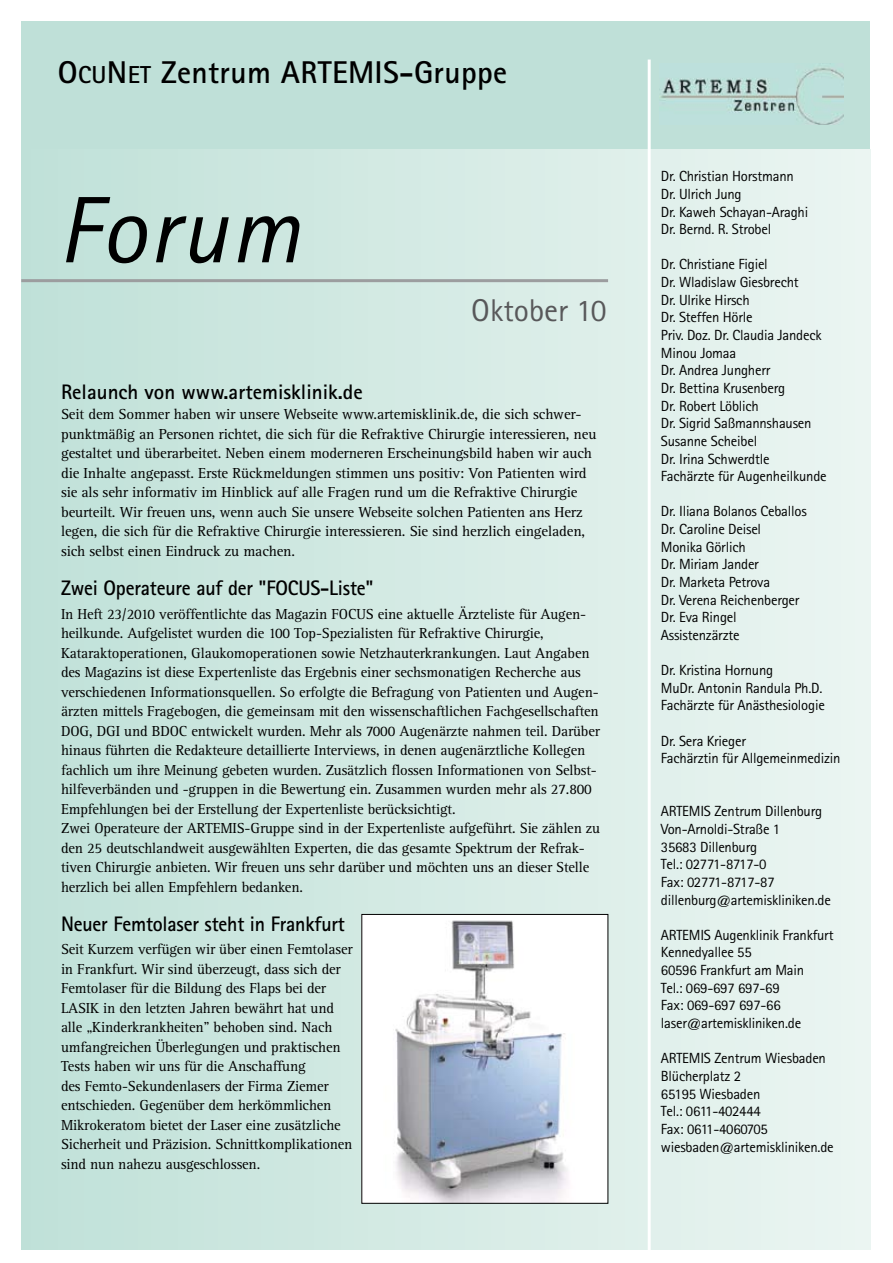
<style>
.page{position:relative;width:893px;height:1263px;background:#fff}
.page>*{position:absolute;margin:0;border:0;box-sizing:border-box;transform-origin:0 0}
.t1{font:italic 94.5px "Rotis Sans Serif Std";letter-spacing:.025em;color:#000}
.t2{font:700 31.5px "Rotis Sans Serif Std";letter-spacing:.01em;color:#000}
.t3{font:31.5px "Rotis Sans Serif Std";color:#58585a}
.t4{font:700 21px "Rotis Sans Serif Std";letter-spacing:-.01em;color:#000;scale:.95 1}
.t5{font:700 21px "Rotis Sans Serif Std";letter-spacing:-.01em;color:#000}
.t6{font:15px/19.5px "Rotis Serif Std";letter-spacing:-.01em;color:#000}
.t7{font:14.7px/17.7px "Rotis Sans Serif Std";letter-spacing:-.015em;color:#000}
.s1{font-size:24.6px}
</style>
<div class="page">
<div style="left:21px;top:21px;width:849px;height:128px;background:#bfe0d8"></div>
<div style="left:21px;top:149px;width:849px;height:1100px;background:linear-gradient(to right,#c0e1d8,#ebf5f2)"></div>
<hr style="left:648px;top:60px;width:3px;height:1203px;background:#fff">
<hr style="left:21px;top:279px;width:587px;height:3px;background:#9c9d9f">
<img style="left:660px;top:63px;width:183px;height:62px">
<img style="left:367px;top:916px;width:239px;height:285px">
<h2 class="t2" style="left:58px;top:52px;width:451px">O<span class="s1">cu</span>N<span class="s1">et</span> Zentrum Artemis-Gruppe</h2>
<h1 class="t1" style="left:58px;top:175px;width:244px">Forum</h1>
<h2 class="t3" style="left:471px;top:292px;width:137px">Oktober 10</h2>
<h3 class="t5" style="left:61px;top:378px;width:303px">Relaunch von www.artemisklinik.de</h3>
<p class="t6" style="left:61px;top:405px;width:537px">Seit dem Sommer haben wir unsere Webseite www.artemisklinik.de, die sich schwer&shy;punktmäßig an Personen richtet, die sich für die Refraktive Chirurgie interessieren, neu gestaltet und überarbeitet. Neben einem moderneren Erscheinungsbild haben wir auch die Inhalte angepasst. Erste Rückmeldungen stimmen uns positiv: Von Patienten wird sie als sehr informativ im Hinblick auf alle Fragen rund um die Refraktive Chirurgie beurteilt. Wir freuen uns, wenn auch Sie unsere Webseite solchen Patienten ans Herz legen, die sich für die Refraktive Chirurgie interessieren. Sie sind herzlich eingeladen, sich selbst einen Eindruck zu machen.</p>
<h3 class="t4" style="left:61px;top:574px;width:331px">Zwei Operateure auf der "FOCUS-Liste"</h3>
<p class="t6" style="left:61px;top:604px;width:541px">In Heft 23/2010 veröffentlichte das Magazin FOCUS eine aktuelle Ärzteliste für Augen&shy;heilkunde. Aufgelistet wurden die 100 Top-Spezialisten für Refraktive Chirurgie, Kataraktoperationen, Glaukomoperationen sowie Netzhauterkrankungen. Laut Angaben des Magazins ist diese Expertenliste das Ergebnis einer sechsmonatigen Recherche aus verschiedenen Informationsquellen. So erfolgte die Befragung von Patienten und Augen&shy;ärzten mittels Fragebogen, die gemeinsam mit den wissenschaftlichen Fachgesellschaften DOG, DGI und BDOC entwickelt wurden. Mehr als 7000 Augenärzte nahmen teil. Darüber hinaus führten die Redakteure detaillierte Interviews, in denen augenärztliche Kollegen fachlich um ihre Meinung gebeten wurden. Zusätzlich flossen Informationen von Selbst&shy;hilfeverbänden und -gruppen in die Bewertung ein. Zusammen wurden mehr als 27.800<br>Empfehlungen bei der Erstellung der Expertenliste berücksichtigt.<br>Zwei Operateure der ARTEMIS-Gruppe sind in der Expertenliste aufgeführt. Sie zählen zu den 25 deutschlandweit ausgewählten Experten, die das gesamte Spektrum der Refrak&shy;tiven Chirurgie anbieten. Wir freuen uns sehr darüber und möchten uns an dieser Stelle herzlich bei allen Empfehlern bedanken.</p>
<h3 class="t4" style="left:61px;top:910px;width:300px">Neuer Femtolaser steht in Frankfurt</h3>
<p class="t6" style="left:61px;top:940px;width:293px">Seit Kurzem verfügen wir über einen Femtolaser in Frankfurt. Wir sind überzeugt, dass sich der Femtolaser für die Bildung des Flaps bei der LASIK in den letzten Jahren bewährt hat und alle „Kinderkrankheiten" behoben sind. Nach umfangreichen Überlegungen und praktischen Tests haben wir uns für die Anschaffung<br>des Femto-Sekundenlasers der Firma Ziemer entschieden. Gegenüber dem herkömmlichen Mikrokeratom bietet der Laser eine zusätzliche Sicherheit und Präzision. Schnittkomplikationen sind nun nahezu ausgeschlossen.</p>
<p class="t7" style="left:661px;top:167px;width:149px">Dr. Christian Horstmann<br>Dr. Ulrich Jung<br>Dr. Kaweh Schayan-Araghi<br>Dr. Bernd. R. Strobel</p>
<p class="t7" style="left:661px;top:255px;width:167px">Dr. Christiane Figiel<br>Dr. Wladislaw Giesbrecht<br>Dr. Ulrike Hirsch<br>Dr. Steffen Hörle<br>Priv. Doz. Dr. Claudia Jandeck<br>Minou Jomaa<br>Dr. Andrea Jungherr<br>Dr. Bettina Krusenberg<br>Dr. Robert Löblich<br>Dr. Sigrid Saßmannshausen<br>Susanne Scheibel<br>Dr. Irina Schwerdtle<br>Fachärzte für Augenheilkunde</p>
<p class="t7" style="left:661px;top:502px;width:147px">Dr. Iliana Bolanos Ceballos<br>Dr. Caroline Deisel<br>Monika Görlich<br>Dr. Miriam Jander<br>Dr. Marketa Petrova<br>Dr. Verena Reichenberger<br>Dr. Eva Ringel<br>Assistenzärzte</p>
<p class="t7" style="left:661px;top:661px;width:165px">Dr. Kristina Hornung<br>MuDr. Antonin Randula Ph.D.<br>Fachärzte für Anästhesiologie</p>
<p class="t7" style="left:661px;top:732px;width:181px">Dr. Sera Krieger<br>Fachärztin für Allgemeinmedizin</p>
<p class="t7" style="left:661px;top:802px;width:171px">ARTEMIS Zentrum Dillenburg<br>Von-Arnoldi-Straße 1<br>35683 Dillenburg<br>Tel.: 02771-8717-0<br>Fax: 02771-8717-87 dillenburg@artemiskliniken.de</p>
<p class="t7" style="left:661px;top:926px;width:174px">ARTEMIS Augenklinik Frankfurt<br>Kennedyallee 55<br>60596 Frankfurt am Main<br>Tel.: 069-697 697-69<br>Fax: 069-697 697-66 laser@artemiskliniken.de</p>
<p class="t7" style="left:661px;top:1049px;width:174px">ARTEMIS Zentrum Wiesbaden<br>Blücherplatz 2<br>65195 Wiesbaden<br>Tel.: 0611-402444<br>Fax: 0611-4060705 wiesbaden@artemiskliniken.de</p>
</div>
